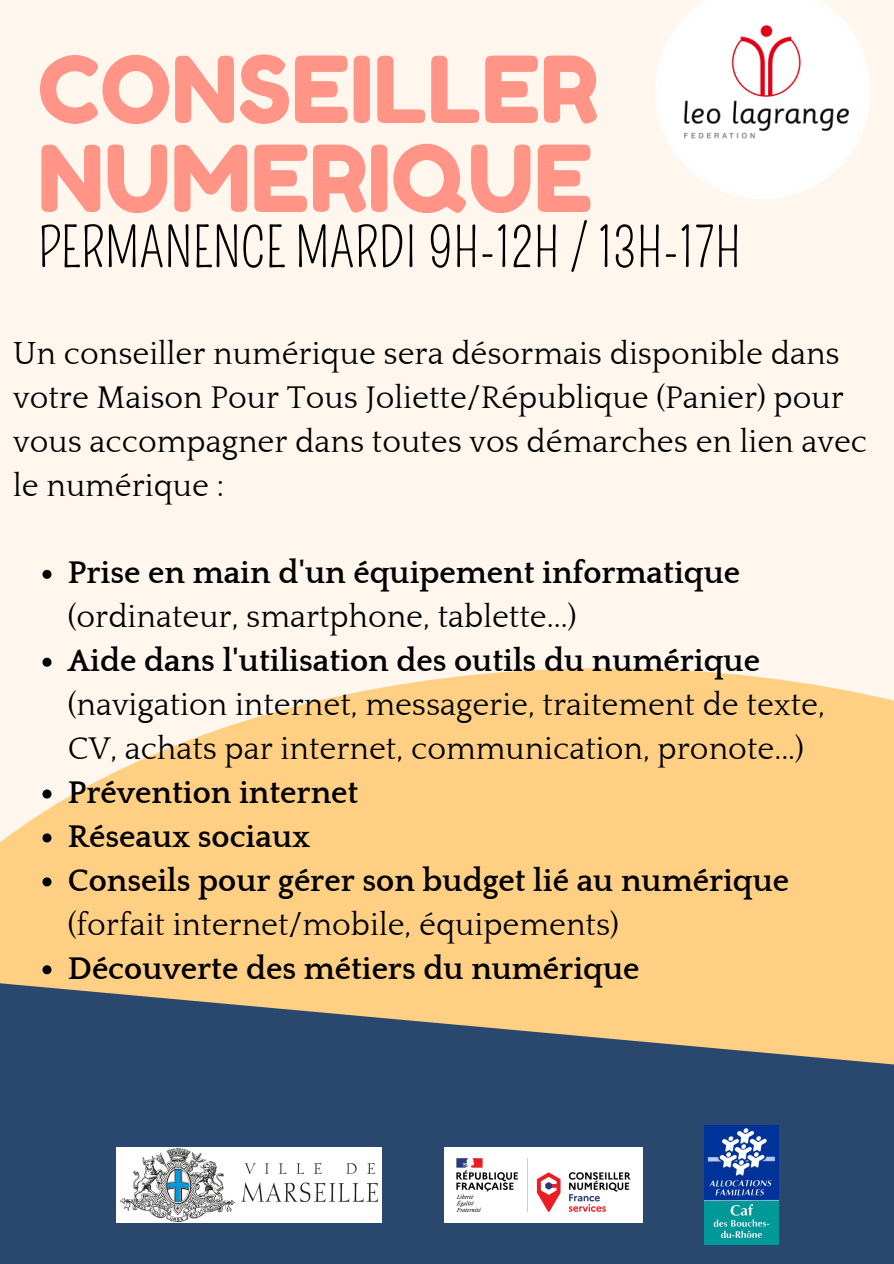
<style>
.page{position:relative;width:894px;height:1264px;background:#fff}
.page>*{position:absolute;margin:0;border:0;box-sizing:border-box;transform-origin:0 0}
.t1{font:91.95px/88.9px "Fredoka One";color:#ff9487}
.t2{font:54px "Pompiere";color:#000}
.t3{font:32.1px/44px "Quattrocento";color:#000}
.t4{font:700 32.1px/44px "Quattrocento";color:#000}
.s1{font-weight:400}
.s2{font-weight:700}
</style>
<div class="page">
<div style="left:0;top:0;width:893px;height:1263px;background:#fff7ee"></div>
<svg style="left:0;top:668px;width:893px;height:309px;background:#ffd391"></svg>
<svg style="left:0;top:977px;width:893px;height:286px;background:#546272"></svg>
<img style="left:655px;top:0;width:215px;height:199px">
<svg style="left:42px;top:570px;width:9px;height:9px"></svg>
<svg style="left:42px;top:657px;width:9px;height:9px"></svg>
<svg style="left:42px;top:789px;width:9px;height:9px"></svg>
<svg style="left:42px;top:833px;width:9px;height:9px"></svg>
<svg style="left:42px;top:877px;width:9px;height:9px"></svg>
<svg style="left:42px;top:965px;width:9px;height:9px"></svg>
<img style="left:704px;top:1125px;width:74px;height:119px">
<img style="left:445px;top:1146px;width:197px;height:76px">
<img style="left:116px;top:1146px;width:265px;height:76px">
<p class="t1" style="left:38px;top:45px;width:562px">CONSEILLER<br>NUMERIQUE</p>
<p class="t2" style="left:38px;top:217px;width:704px">PERMANENCE MARDI 9H-12H / 13H-17H</p>
<p class="t3" style="left:13px;top:332px;width:855px">Un conseiller numérique sera désormais disponible dans votre Maison Pour Tous Joliette/République (Panier) pour vous accompagner dans toutes vos démarches en lien avec le numérique :</p>
<p class="t4" style="left:68px;top:552px;width:673px">Prise en main d'un équipement informatique <span class="s1">(ordinateur, smartphone, tablette...)</span></p>
<p class="t3" style="left:68px;top:639px;width:758px"><span class="s2">Aide dans l'utilisation des outils du numérique </span>(navigation internet, messagerie, traitement de texte,<br>CV, achats par internet, communication, pronote...)</p>
<p class="t4" style="left:68px;top:771px;width:292px">Prévention internet</p>
<p class="t4" style="left:68px;top:815px;width:244px">Réseaux sociaux</p>
<p class="t4" style="left:68px;top:859px;width:722px">Conseils pour gérer son budget lié au numérique <span class="s1">(forfait internet/mobile, équipements)</span></p>
<p class="t4" style="left:68px;top:947px;width:573px">Découverte des métiers du numérique</p>
</div>
